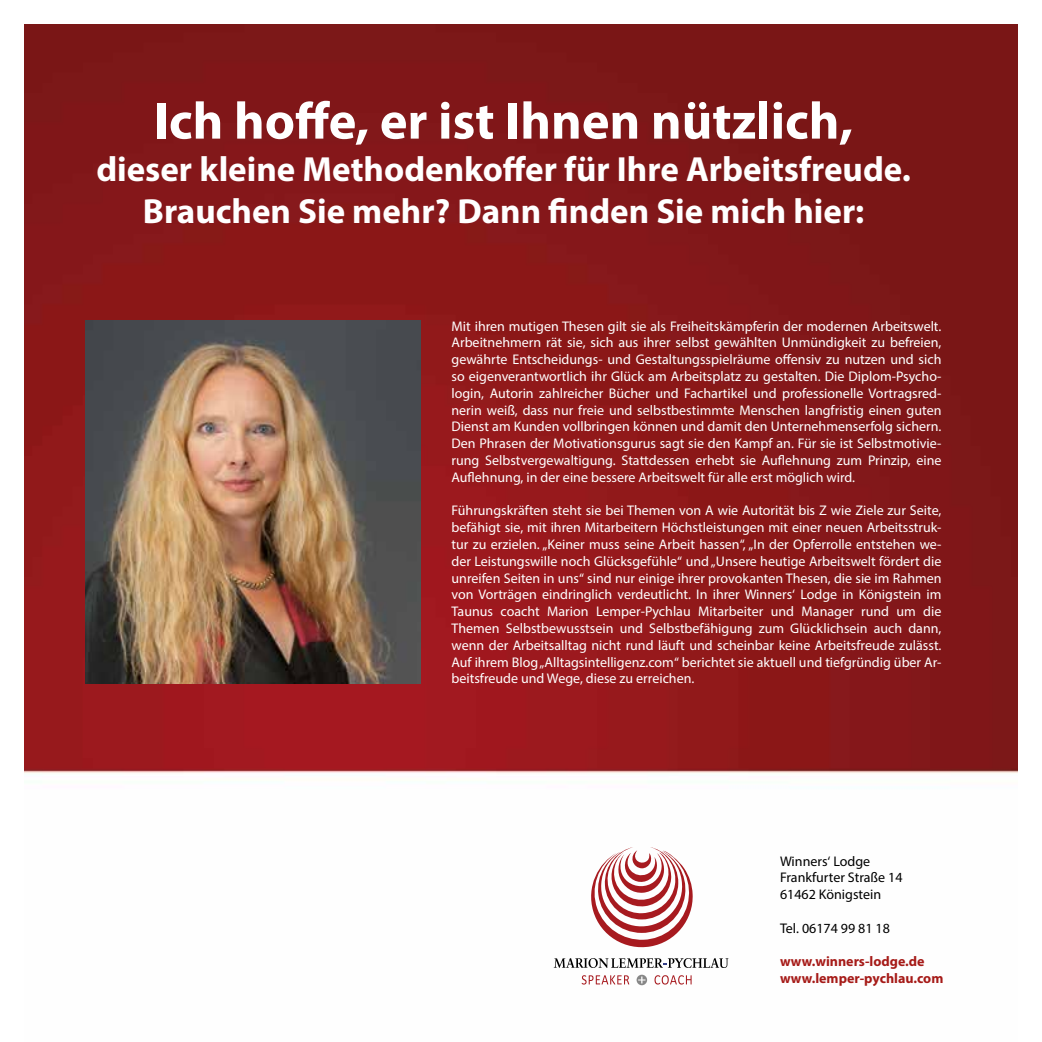
<style>
.page{position:relative;width:1042px;height:1042px;background:#fff}
.page>*{position:absolute;margin:0;border:0;box-sizing:border-box;transform-origin:0 0}
.t1{font:700 52.5px "Myriad Pro";color:#fff}
.t2{font:700 35px/42px "Myriad Pro";color:#fff;text-align:center}
.t3{font:14px/16.8px "Myriad Pro";color:#fff;text-align:justify}
.t4{font:14px/16.8px "Myriad Pro";color:#000}
.t5{font:700 14px/16.8px "Myriad Pro";color:#a61b18}
</style>
<div class="page">
<img style="left:25px;top:25px;width:992px;height:961px">
<img style="left:86px;top:320px;width:334px;height:364px">
<svg style="left:582px;top:975px;width:47px;height:9px"></svg>
<svg style="left:654px;top:975px;width:37px;height:9px"></svg>
<svg style="left:586px;top:847px;width:107px;height:104px"></svg>
<svg style="left:636px;top:974px;width:11px;height:11px"></svg>
<svg style="left:638px;top:976px;width:7px;height:7px"></svg>
<svg style="left:554px;top:958px;width:174px;height:10px"></svg>
<h1 class="t1" style="left:154px;top:87px;width:700px">Ich hoffe, er ist Ihnen nützlich,</h1>
<h2 class="t2" style="left:96px;top:147px;width:816px">dieser kleine Methodenkoffer für Ihre Arbeitsfreude.<br>Brauchen Sie mehr? Dann finden Sie mich hier:</h2>
<p class="t3" style="left:451px;top:317px;width:491px">Mit ihren mutigen Thesen gilt sie als Freiheitskämpferin der modernen Arbeitswelt.<br>Arbeitnehmern rät sie, sich aus ihrer selbst gewählten Unmündigkeit zu befreien, gewährte Entscheidungs- und Gestaltungsspielräume offensiv zu nutzen und sich so eigenverantwortlich ihr Glück am Arbeitsplatz zu gestalten. Die Diplom-Psycho&shy;login, Autorin zahlreicher Bücher und Fachartikel und professionelle Vortragsred&shy;nerin weiß, dass nur freie und selbstbestimmte Menschen langfristig einen guten Dienst am Kunden vollbringen können und damit den Unternehmenserfolg sichern.<br>Den Phrasen der Motivationsgurus sagt sie den Kampf an. Für sie ist Selbstmotivie&shy;rung Selbstvergewaltigung. Stattdessen erhebt sie Auflehnung zum Prinzip, eine Auflehnung, in der eine bessere Arbeitswelt für alle erst möglich wird.</p>
<p class="t3" style="left:451px;top:502px;width:491px">Führungskräften steht sie bei Themen von A wie Autorität bis Z wie Ziele zur Seite, befähigt sie, mit ihren Mitarbeitern Höchstleistungen mit einer neuen Arbeitsstruk&shy;tur zu erzielen. „Keiner muss seine Arbeit hassen“, „In der Opferrolle entstehen we&shy;der Leistungswille noch Glücksgefühle“ und „Unsere heutige Arbeitswelt fördert die unreifen Seiten in uns“ sind nur einige ihrer provokanten Thesen, die sie im Rahmen von Vorträgen eindringlich verdeutlicht. In ihrer Winners‘ Lodge in Königstein im Taunus coacht Marion Lemper-Pychlau Mitarbeiter und Manager rund um die Themen Selbstbewusstsein und Selbstbefähigung zum Glücklichsein auch dann, wenn der Arbeitsalltag nicht rund läuft und scheinbar keine Arbeitsfreude zulässt.<br>Auf ihrem Blog „Alltagsintelligenz.com“ berichtet sie aktuell und tiefgründig über Ar&shy;beitsfreude und Wege, diese zu erreichen.</p>
<p class="t4" style="left:780px;top:852px;width:124px">Winners‘ Lodge<br>Frankfurter Straße 14<br>61462 Königstein</p>
<p class="t4" style="left:780px;top:919px;width:111px">Tel. 06174 99 81 18</p>
<p class="t5" style="left:780px;top:953px;width:165px">www.winners-lodge.de www.lemper-pychlau.com</p>
</div>
